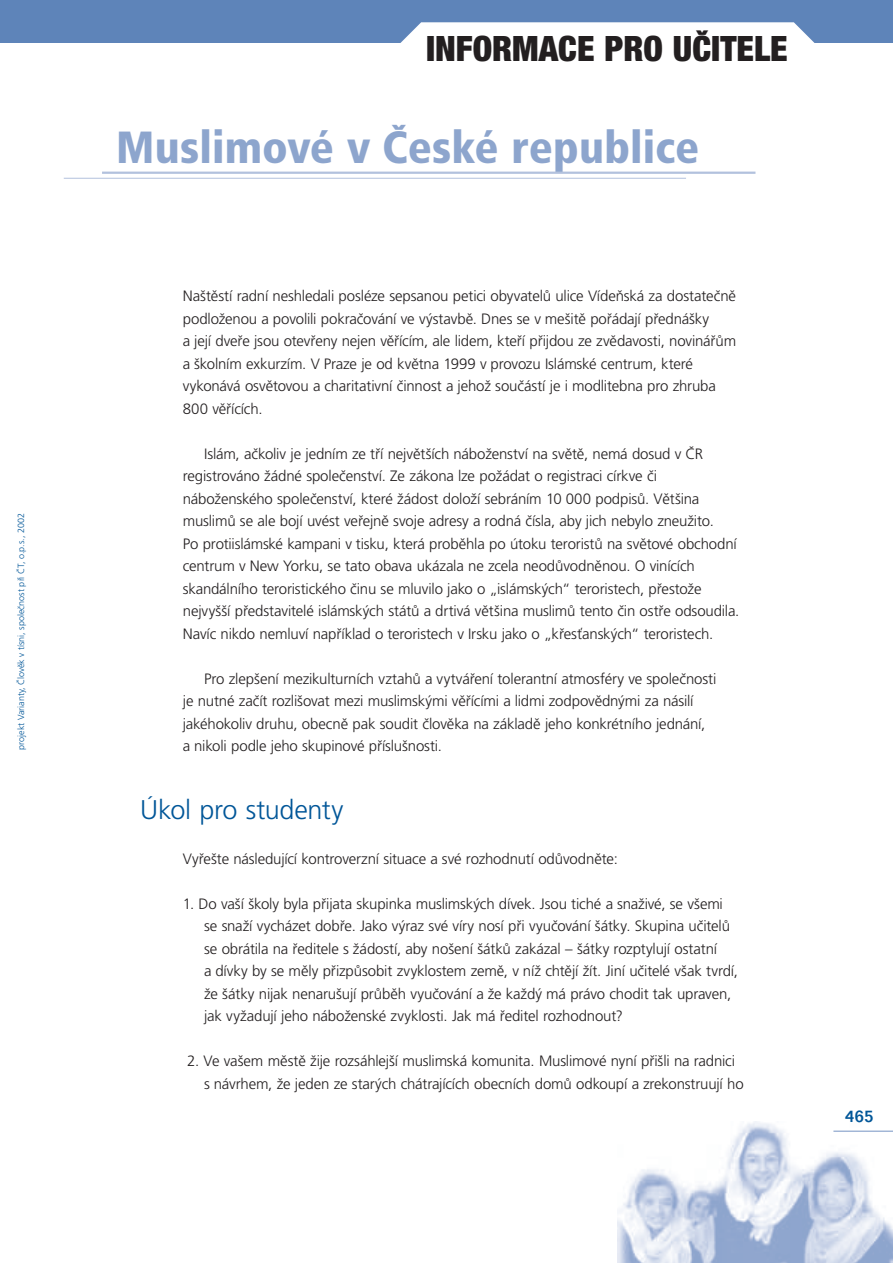
<style>
.page{position:relative;width:893px;height:1263px;background:#fff}
.page>*{position:absolute;margin:0;border:0;box-sizing:border-box;transform-origin:0 0}
.t1{font:900 condensed 45px "Frutiger CE";color:#8da5cd}
.t2{font:900 condensed 34.95px "Helvetica Neue CE";color:#231f20}
.t3{font:300 27px "Frutiger CE";letter-spacing:-.01em;color:#015698}
.t4{font:500 18px "Folio TEE";color:#015698}
.t5{font:300 15px/22.5px "Frutiger CE";letter-spacing:-.01em;color:#231f20}
.t6{font:300 9px "Frutiger CE";color:#015698}
</style>
<div class="page">
<img style="left:617px;top:1121px;width:276px;height:142px">
<hr style="left:833px;top:1131px;width:60px;height:1px;background:#7593c2">
<hr style="left:64px;top:178px;width:622px;height:1px;background:#b2c1dd">
<hr style="left:102px;top:172px;width:653px;height:2px;background:#b2c1dd">
<div style="left:0;top:0;width:893px;height:43px;background:#5e84b9"></div>
<svg style="left:400px;top:22px;width:415px;height:21px;background:#f4f6fa"></svg>
<p class="t6" style="left:16px;top:749px;width:238px;rotate:-90deg">projekt Varianty, Člověk v tísni, společnost při ČT, o.p.s., 2002</p>
<h2 class="t2" style="left:426px;top:29px;width:363px">INFORMACE PRO UČITELE</h2>
<h1 class="t1" style="left:116px;top:122px;width:584px">Muslimové v České republice</h1>
<p class="t5" style="left:183px;top:284px;width:555px">Naštěstí radní neshledali posléze sepsanou petici obyvatelů ulice Vídeňská za dostatečně podloženou a povolili pokračování ve výstavbě. Dnes se v mešitě pořádají přednášky<br>a její dveře jsou otevřeny nejen věřícím, ale lidem, kteří přijdou ze zvědavosti, novinářům a školním exkurzím. V Praze je od května 1999 v provozu Islámské centrum, které vykonává osvětovou a charitativní činnost a jehož součástí je i modlitebna pro zhruba 800 věřících.</p>
<p class="t5" style="left:183px;top:442px;width:558px;text-indent:21px">Islám, ačkoliv je jedním ze tří největších náboženství na světě, nemá dosud v ČR registrováno žádné společenství. Ze zákona lze požádat o registraci církve či náboženského společenství, které žádost doloží sebráním 10 000 podpisů. Většina muslimů se ale bojí uvést veřejně svoje adresy a rodná čísla, aby jich nebylo zneužito.<br>Po protiislámské kampani v tisku, která proběhla po útoku teroristů na světové obchodní centrum v New Yorku, se tato obava ukázala ne zcela neodůvodněnou. O vinících skandálního teroristického činu se mluvilo jako o „islámských“ teroristech, přestože nejvyšší představitelé islámských států a drtivá většina muslimů tento čin ostře odsoudila.<br>Navíc nikdo nemluví například o teroristech v Irsku jako o „křesťanských“ teroristech.</p>
<p class="t5" style="left:183px;top:667px;width:535px;text-indent:21px">Pro zlepšení mezikulturních vztahů a vytváření tolerantní atmosféry ve společnosti je nutné začít rozlišovat mezi muslimskými věřícími a lidmi zodpovědnými za násilí jakéhokoliv druhu, obecně pak soudit člověka na základě jeho konkrétního jednání, a nikoli podle jeho skupinové příslušnosti.</p>
<h3 class="t3" style="left:140px;top:794px;width:205px">Úkol pro studenty</h3>
<p class="t5" style="left:183px;top:847px;width:437px">Vyřešte následující kontroverzní situace a své rozhodnutí odůvodněte:</p>
<p class="t5" style="left:204px;top:892px;width:535px;text-indent:-21px">1. Do vaší školy byla přijata skupinka muslimských dívek. Jsou tiché a snaživé, se všemi se snaží vycházet dobře. Jako výraz své víry nosí při vyučování šátky. Skupina učitelů se obrátila na ředitele s žádostí, aby nošení šátků zakázal – šátky rozptylují ostatní<br>a dívky by se měly přizpůsobit zvyklostem země, v níž chtějí žít. Jiní učitelé však tvrdí, že šátky nijak nenarušují průběh vyučování a že každý má právo chodit tak upraven, jak vyžadují jeho náboženské zvyklosti. Jak má ředitel rozhodnout?</p>
<p class="t5" style="left:204px;top:1049px;width:541px;text-indent:-17px">2. Ve vašem městě žije rozsáhlejší muslimská komunita. Muslimové nyní přišli na radnici s návrhem, že jeden ze starých chátrajících obecních domů odkoupí a zrekonstruují ho</p>
<p class="t4" style="left:845px;top:1106px;width:31px">465</p>
</div>
